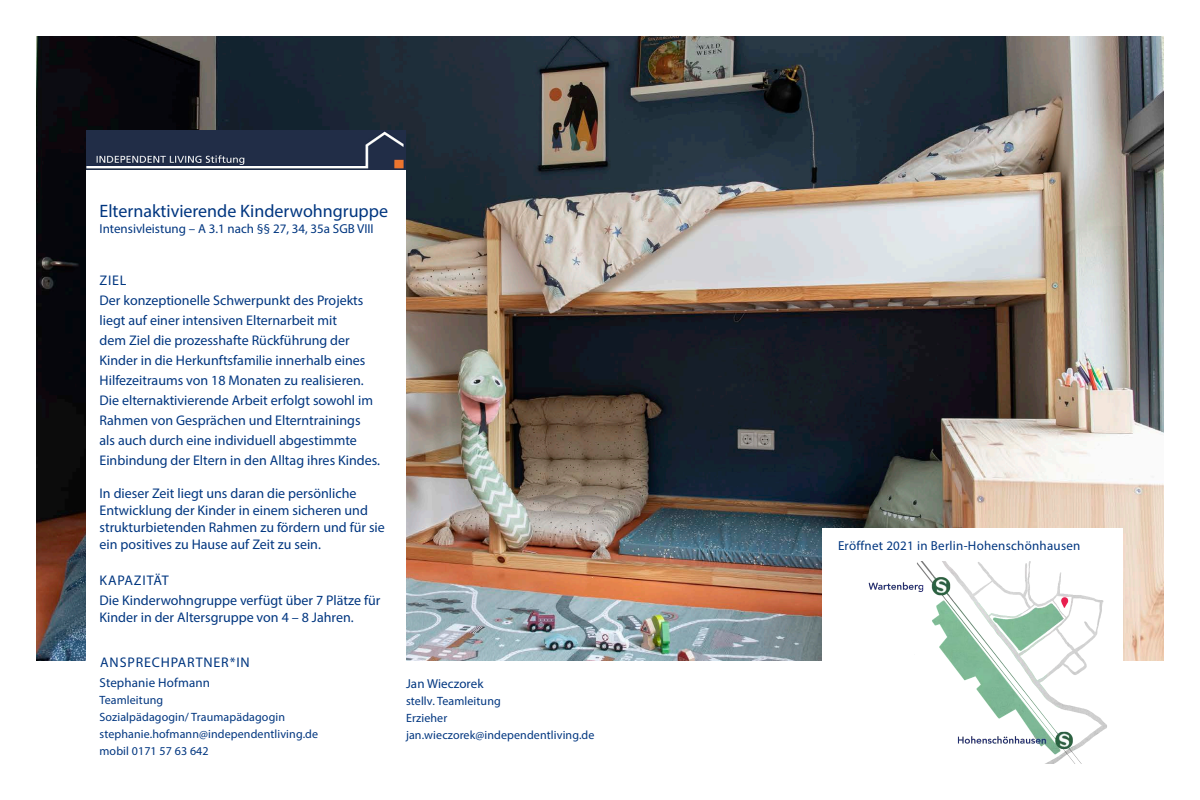
<style>
.page{position:relative;width:1200px;height:800px;background:#fff}
.page>*{position:absolute;margin:0;border:0;box-sizing:border-box;transform-origin:0 0}
.t1{font:18px "Myriad Pro";color:#003680}
.t2{font:14px/20px "Myriad Pro";color:#003680}
.t3{font:14px "Myriad Pro";letter-spacing:.06em;color:#003680}
.t4{font:13px "Myriad Pro";letter-spacing:.01em;color:#003680}
.t5{font:12px "Myriad Pro";letter-spacing:.01em;color:#003680}
</style>
<div class="page">
<img style="left:36px;top:36px;width:1128px;height:625px">
<div style="left:86px;top:169px;width:320px;height:499px;background:#fff"></div>
<img style="left:86px;top:130px;width:320px;height:40px">
<div style="left:822px;top:528px;width:301px;height:221px;background:#fff"></div>
<img style="left:868px;top:561px;width:239px;height:202px">
<p class="t1" style="left:100px;top:200px;width:290px">Elternaktivierende Kinderwohngruppe</p>
<p class="t4" style="left:100px;top:220px;width:276px">Intensivleistung – A 3.1 nach §§ 27, 34, 35a SGB VIII</p>
<p class="t2" style="left:100px;top:270px;width:29px">ZIEL</p>
<p class="t2" style="left:100px;top:290px;width:267px">Der konzeptionelle Schwerpunkt des Projekts liegt auf einer intensiven Elternarbeit mit dem Ziel die prozesshafte Rückführung der Kinder in die Herkunftsfamilie innerhalb eines Hilfezeitraums von 18 Monaten zu realisieren.</p>
<p class="t2" style="left:100px;top:390px;width:282px">Die elternaktivierende Arbeit erfolgt sowohl im Rahmen von Gesprächen und Elterntrainings<br>als auch durch eine individuell abgestimmte Einbindung der Eltern in den Alltag ihres Kindes.</p>
<p class="t2" style="left:100px;top:484px;width:287px;line-height:17px">In dieser Zeit liegt uns daran die persönliche Entwicklung der Kinder in einem sicheren und strukturbietenden Rahmen zu fördern und für sie ein positives zu Hause auf Zeit zu sein.</p>
<p class="t3" style="left:100px;top:571px;width:71px">KAPAZITÄT</p>
<p class="t2" style="left:100px;top:591px;width:283px;line-height:17px">Die Kinderwohngruppe verfügt über 7 Plätze für<br>Kinder in der Altersgruppe von 4 – 8 Jahren.</p>
<p class="t3" style="left:100px;top:654px;width:151px">ANSPRECHPARTNER*IN</p>
<p class="t4" style="left:100px;top:675px;width:112px">Stephanie Hofmann</p>
<p class="t5" style="left:100px;top:693px;width:65px">Teamleitung</p>
<p class="t5" style="left:100px;top:710px;width:187px">Sozialpädagogin/ Traumapädagogin</p>
<p class="t5" style="left:100px;top:727px;width:220px">stephanie.hofmann@independentliving.de</p>
<p class="t5" style="left:100px;top:744px;width:111px">mobil 0171 57 63 642</p>
<p class="t4" style="left:406px;top:676px;width:79px">Jan Wieczorek</p>
<p class="t5" style="left:406px;top:693px;width:96px">stellv. Teamleitung</p>
<p class="t5" style="left:406px;top:710px;width:43px">Erzieher</p>
<p class="t5" style="left:406px;top:727px;width:190px">jan.wieczorek@independentliving.de</p>
<p class="t4" style="left:838px;top:537px;width:244px">Eröffnet 2021 in Berlin-Hohenschönhausen</p>
</div>
